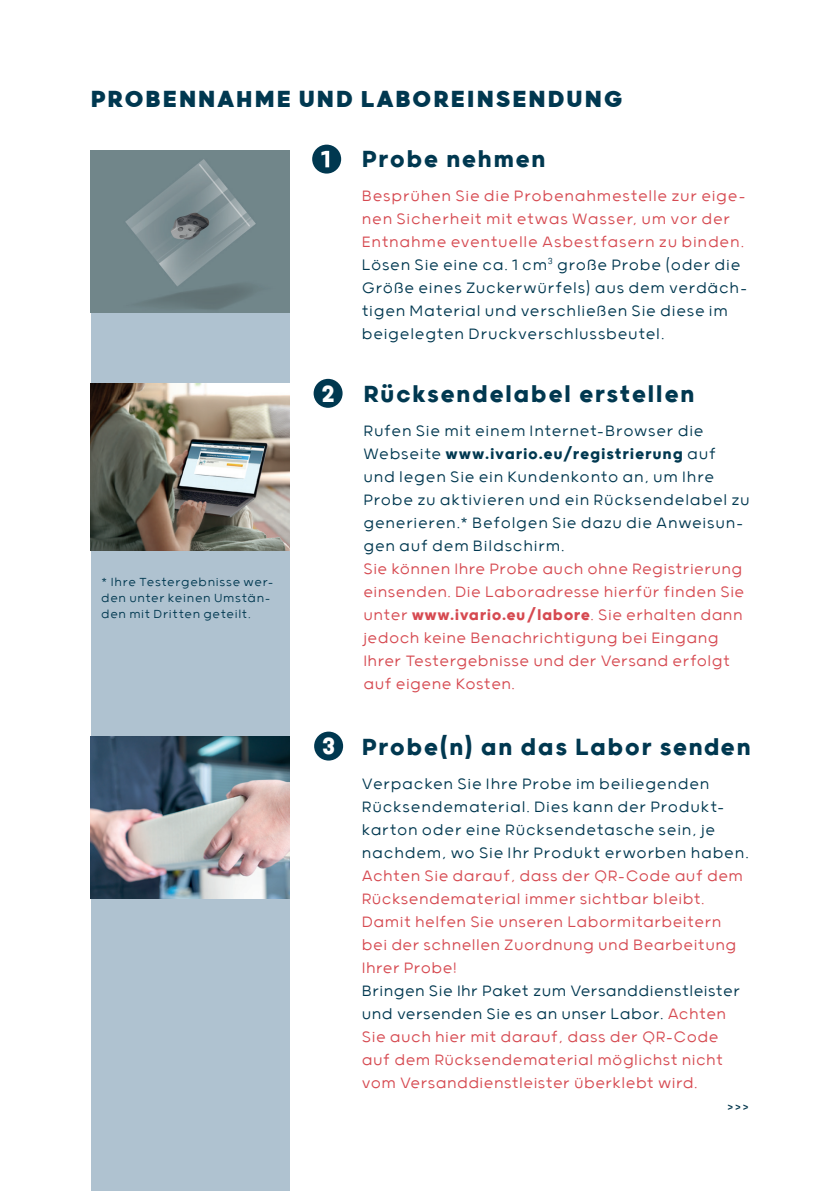
<style>
.page{position:relative;width:840px;height:1191px;background:#fff}
.page>*{position:absolute;margin:0;border:0;box-sizing:border-box;transform-origin:0 0}
.t1{font:700 28px "Grold";letter-spacing:.05em;color:#003850}
.t2{font:900 28px "Grold";letter-spacing:.07em;color:#003850}
.t3{font:300 18px/23px "Grold";letter-spacing:.04em;color:#003850}
.t4{font:300 18px/23px "Grold";letter-spacing:.025em;color:#d64a51}
.t5{font:300 18px "Grold";color:#01354b}
.t6{font:300 14px/16px "Grold";letter-spacing:.05em;color:#003850}
.s1{color:#d64a51}
.s2{color:#fff}
.s3{font-weight:700}
.s4{color:#003850}
</style>
<div class="page">
<div style="left:91px;top:150px;width:198px;height:1041px;background:#afc2d0"></div>
<div style="left:313px;top:379px;width:29px;height:29px;background:#003850;border-radius:50%"></div>
<div style="left:312px;top:145px;width:29px;height:29px;background:#003850;border-radius:50%"></div>
<svg style="left:321px;top:151px;width:8px;height:16px"></svg>
<img style="left:91px;top:150px;width:198px;height:163px">
<img style="left:91px;top:384px;width:198px;height:166px">
<div style="left:314px;top:731px;width:29px;height:29px;background:#003850;border-radius:50%"></div>
<img style="left:91px;top:736px;width:198px;height:163px">
<h1 class="t2" style="left:91px;top:86px;width:533px">PROBENNAHME UND LABOREINSENDUNG</h1>
<h1 class="t1" style="left:361px;top:146px;width:185px">Probe nehmen</h1>
<p class="t3" style="left:361px;top:185px;width:387px"><span class="s1">Besprühen Sie die Probenahmestelle zur eige&shy;nen Sicherheit mit etwas Wasser, um vor der Entnahme eventuelle Asbestfasern zu binden.<br></span>Lösen Sie eine ca. 1 cm<sup>3</sup> große Probe (oder die Größe eines Zuckerwürfels) aus dem verdäch&shy;tigen Material und verschließen Sie diese im beigelegten Druckverschlussbeutel.</p>
<p class="t6" style="left:101px;top:574px;width:174px">* Ihre Testergebnisse wer&shy;den unter keinen Umstän&shy;den mit Dritten geteilt.</p>
<h1 class="t1" style="left:321px;top:381px;width:374px"><span class="s2">2</span> Rücksendelabel erstellen</h1>
<p class="t3" style="left:363px;top:420px;width:388px">Rufen Sie mit einem Internet-Browser die Webseite <span class="s3">www.ivario.eu/registrierung</span> auf und legen Sie ein Kundenkonto an, um Ihre Probe zu aktivieren und ein Rücksendelabel zu generieren.* Befolgen Sie dazu die Anweisun&shy;gen auf dem Bildschirm.</p>
<p class="t4" style="left:363px;top:558px;width:382px">Sie können Ihre Probe auch ohne Registrierung einsenden. Die Laboradresse hierfür finden Sie unter <span class="s3">www.ivario.eu/labore</span>. Sie erhalten dann jedoch keine Benachrichtigung bei Eingang Ihrer Testergebnisse und der Versand erfolgt auf eigene Kosten.</p>
<h1 class="t1" style="left:322px;top:734px;width:430px"><span class="s2">3</span> Probe(n) an das Labor senden</h1>
<p class="t3" style="left:362px;top:772px;width:388px">Verpacken Sie Ihre Probe im beiliegenden Rücksendematerial. Dies kann der Produkt&shy;karton oder eine Rücksendetasche sein, je nachdem, wo Sie Ihr Produkt erworben haben.</p>
<p class="t4" style="left:362px;top:864px;width:382px">Achten Sie darauf, dass der QR-Code auf dem Rücksendematerial immer sichtbar bleibt.<br>Damit helfen Sie unseren Labormitarbeitern bei der schnellen Zuordnung und Bearbeitung Ihrer Probe!</p>
<p class="t4" style="left:362px;top:979px;width:379px"><span class="s4">Bringen Sie Ihr Paket zum Versanddienstleister und versenden Sie es an unser Labor.</span> Achten Sie auch hier mit darauf, dass der QR-Code auf dem Rücksendematerial möglichst nicht vom Versanddienstleister überklebt wird.</p>
<p class="t5" style="left:726px;top:1097px;width:24px">&gt;&gt;&gt;</p>
</div>
